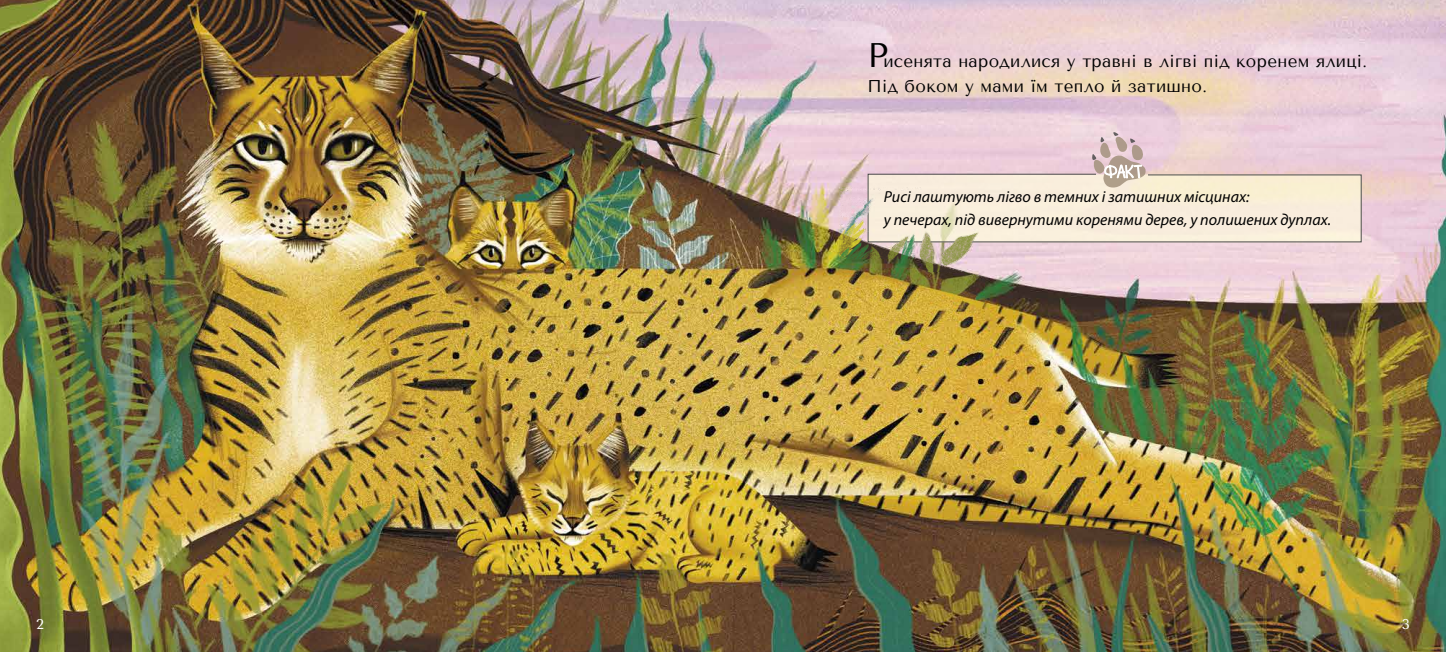
<style>
.page{position:relative;width:1446px;height:652px;background:#fff}
.page>*{position:absolute;margin:0;border:0;box-sizing:border-box;transform-origin:0 0}
.t1{font:17px/25px "Tenor Sans";letter-spacing:.02em;color:#000}
.t2{font:italic 16px/23px "Myriad Pro";color:#000}
.t3{font:14px "Tenor Sans";color:#fff}
.s1{font-size:34px}
</style>
<div class="page">
<img style="left:0;top:0;width:1446px;height:652px">
<img style="left:839px;top:268px;width:146px;height:52px">
<img style="left:839px;top:188px;width:87px;height:70px">
<img style="left:926px;top:243px;width:72px;height:29px">
<svg style="left:867px;top:132px;width:495px;height:111px;background:#eeddd4"></svg>
<p class="t1" style="left:867px;top:49px;width:501px"><span class="s1">Р</span>исенята народилися у травні в лігві під коренем ялиці.<br>Під боком у мами їм тепло й затишно.</p>
<p class="t2" style="left:884px;top:184px;width:449px">Рисі лаштують лігво в темних і затишних місцинах:<br>у печерах, під вивернутими коренями дерев, у полишених дуплах.</p>
<p class="t3" style="left:36px;top:616px;width:9px">2</p>
<p class="t3" style="left:1402px;top:616px;width:10px">3</p>
</div>
